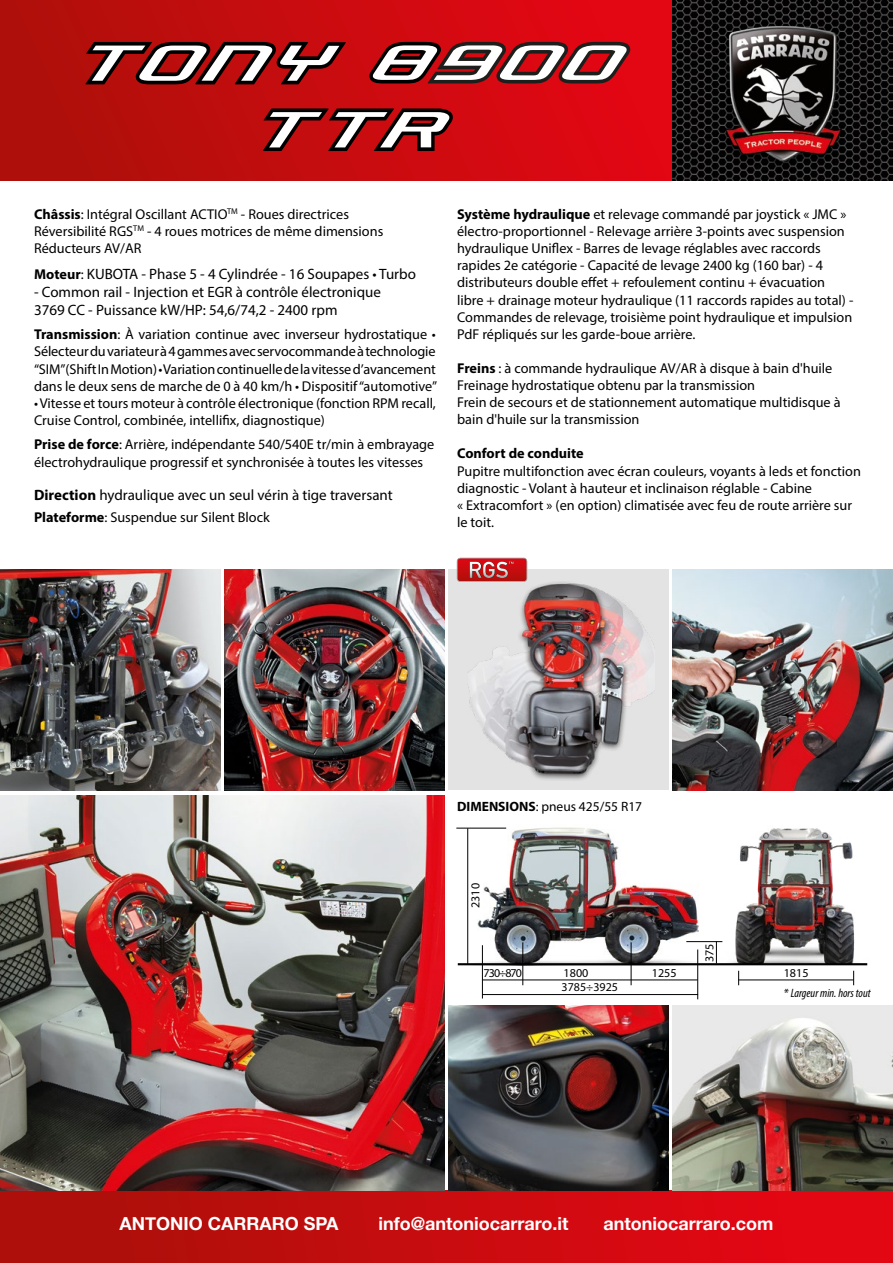
<style>
.page{position:relative;width:893px;height:1263px;background:#fff}
.page>*{position:absolute;margin:0;border:0;box-sizing:border-box;transform-origin:0 0}
.t1{font:700 18px "Helvetica Neue";color:#fff}
.t2{font:15px/18px "Myriad Pro";color:#000}
.t3{font:14.25px/17.1px "Myriad Pro";color:#000}
.t4{font:700 14.25px "Myriad Pro";color:#000}
.t5{font:13.5px "Myriad Pro";color:#000}
.t6{font:italic condensed 12.15px "Myriad Pro";color:#000}
.t7{font:12.15px "Myriad Pro";color:#000}
.t8{font:12px "Myriad Pro";color:#000}
.s1{font-weight:700}
.s2{font-weight:700;font-size:14.25px}
.s3{font-size:14.25px}
.s4{font-stretch:normal}
</style>
<div class="page">
<div style="left:0;top:1191px;width:893px;height:72px;background:linear-gradient(to right,#a81109,#e90614)"></div>
<div style="left:0;top:0;width:673px;height:181px;background:linear-gradient(to right,#ab100a,#e60614)"></div>
<img style="left:449px;top:1005px;width:220px;height:186px">
<img style="left:0;top:569px;width:220px;height:221px">
<img style="left:673px;top:1005px;width:220px;height:186px">
<img style="left:673px;top:0;width:220px;height:181px">
<div style="left:716px;top:21px;width:134px;height:153px;background:#000;opacity:.75"></div>
<img style="left:719px;top:16px;width:127px;height:156px">
<div style="left:449px;top:569px;width:220px;height:221px;background:#e3e3e3"></div>
<img style="left:468px;top:568px;width:186px;height:212px">
<img style="left:673px;top:569px;width:220px;height:221px">
<svg style="left:457px;top:558px;width:70px;height:24px"></svg>
<img style="left:470px;top:562px;width:44px;height:16px">
<img style="left:224px;top:569px;width:220px;height:221px">
<img style="left:472px;top:827px;width:240px;height:136px">
<img style="left:721px;top:828px;width:134px;height:135px">
<hr style="left:483px;top:980px;width:215px;height:1px;background:#000">
<hr style="left:697px;top:949px;width:1px;height:50px;background:#000">
<hr style="left:482px;top:945px;width:1px;height:53px;background:#000">
<hr style="left:631px;top:942px;width:1px;height:43px;background:#000">
<hr style="left:523px;top:942px;width:1px;height:43px;background:#000">
<hr style="left:458px;top:963px;width:409px;height:2px;background:#000">
<hr style="left:482px;top:994px;width:216px;height:1px;background:#000">
<svg style="left:738px;top:971px;width:1px;height:14px"></svg>
<svg style="left:853px;top:971px;width:1px;height:14px"></svg>
<hr style="left:738px;top:980px;width:115px;height:1px;background:#000">
<hr style="left:467px;top:828px;width:1px;height:136px;background:#000">
<hr style="left:456px;top:828px;width:50px;height:1px;background:#000">
<hr style="left:686px;top:941px;width:36px;height:1px;background:#000">
<svg style="left:716px;top:941px;width:1px;height:22px"></svg>
<img style="left:0;top:795px;width:444px;height:396px">
<svg style="left:369px;top:42px;width:261px;height:41px"></svg>
<svg style="left:85px;top:42px;width:261px;height:42px"></svg>
<svg style="left:263px;top:108px;width:190px;height:43px"></svg>
<p class="t3" style="left:34px;top:205px;width:351px"><span class="s1">Châssis</span>: Intégral Oscillant ACTIO<sup>TM</sup> - Roues directrices<br>Réversibilité RGS<sup>TM</sup> - 4 roues motrices de même dimensions<br>Réducteurs AV/AR</p>
<p class="t2" style="left:34px;top:264px;width:383px"><span class="s2">Moteur</span><span class="s3">:</span> KUBOTA - Phase 5 - 4 Cylindrée - 16 Soupapes • Turbo</p>
<p class="t2" style="left:34px;top:282px;width:348px">- Common rail - Injection et EGR à contrôle électronique<br>3769 CC - Puissance kW/HP: 54,6/74,2 - 2400 rpm</p>
<p class="t3" style="left:34px;top:326px;width:405px;text-align:justify"><span class="s1">Transmission</span>: À variation continue avec inverseur hydrostatique • Sélecteur du variateur à 4 gammes avec servocommande à technologie “SIM” (Shift In Motion) • Variation continuelle de la vitesse d’avancement dans le deux sens de marche de 0 à 40 km/h • Dispositif “automotive”</p>
<p class="t3" style="left:34px;top:394px;width:403px">• Vitesse et tours moteur à contrôle électronique (fonction RPM recall,<br>Cruise Control, combinée, intellifix, diagnostique)</p>
<p class="t3" style="left:34px;top:436px;width:402px"><span class="s1">Prise de force</span>: Arrière, indépendante 540/540E tr/min à embrayage électrohydraulique progressif et synchronisée à toutes les vitesses</p>
<p class="t2" style="left:34px;top:485px;width:360px"><span class="s1">Direction</span> hydraulique avec un seul vérin à tige traversant</p>
<p class="t3" style="left:34px;top:508px;width:237px"><span class="s1">Plateforme</span>: Suspendue sur Silent Block</p>
<p class="t3" style="left:457px;top:205px;width:398px"><span class="s1">Système hydraulique</span> et relevage commandé par joystick « JMC » électro-proportionnel - Relevage arrière 3-points avec suspension hydraulique Uniflex - Barres de levage réglables avec raccords rapides 2e catégorie - Capacité de levage 2400 kg (160 bar) - 4 distributeurs double effet + refoulement continu + évacuation libre + drainage moteur hydraulique (11 raccords rapides au total) - Commandes de relevage, troisième point hydraulique et impulsion PdF répliqués sur les garde-boue arrière.</p>
<p class="t3" style="left:457px;top:359px;width:385px"><span class="s1">Freins</span> : à commande hydraulique AV/AR à disque à bain d'huile Freinage hydrostatique obtenu par la transmission<br>Frein de secours et de stationnement automatique multidisque à bain d'huile sur la transmission</p>
<p class="t4" style="left:457px;top:444px;width:128px">Confort de conduite</p>
<p class="t3" style="left:457px;top:462px;width:405px">Pupitre multifonction avec écran couleurs, voyants à leds et fonction diagnostic - Volant à hauteur et inclinaison réglable - Cabine<br>« Extracomfort » (en option) climatisée avec feu de route arrière sur le toit.</p>
<p class="t5" style="left:457px;top:798px;width:187px"><span class="s1">DIMENSIONS</span>: pneus 425/55 R17</p>
<p class="t7" style="left:468px;top:908px;width:26px;rotate:-90deg">2310</p>
<p class="t8" style="left:484px;top:966px;width:40px">730÷870</p>
<p class="t7" style="left:564px;top:966px;width:26px">1800</p>
<p class="t7" style="left:652px;top:966px;width:26px">1255</p>
<p class="t8" style="left:562px;top:980px;width:58px">3785÷3925</p>
<p class="t7" style="left:702px;top:962px;width:20px;rotate:-90deg">375</p>
<p class="t7" style="left:784px;top:966px;width:26px">1815</p>
<p class="t6" style="left:784px;top:985px;width:89px"><span class="s4">*</span> Largeur min. hors tout</p>
<p class="t1" style="left:119px;top:1209px;width:221px">ANTONIO CARRARO SPA</p>
<p class="t1" style="left:378px;top:1209px;width:192px">info@antoniocarraro.it</p>
<p class="t1" style="left:604px;top:1209px;width:171px">antoniocarraro.com</p>
</div>
